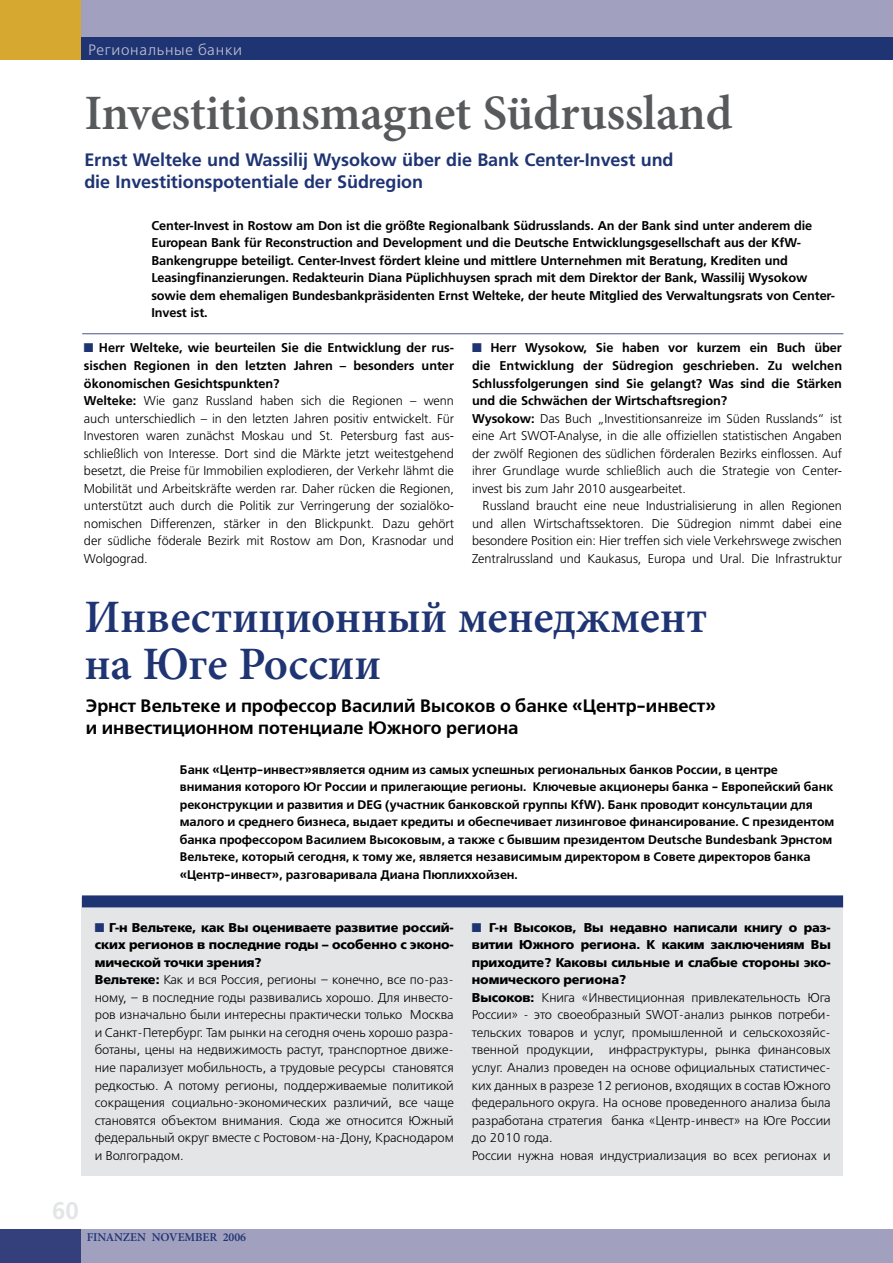
<style>
.page{position:relative;width:893px;height:1263px;background:#fff}
.page>*{position:absolute;margin:0;border:0;box-sizing:border-box;transform-origin:0 0}
.t1{font:600 49.5px "Minion Pro";letter-spacing:-.005em;color:#58595b}
.t2{font:600 46.5px/46.5px "Minion Pro";letter-spacing:-.005em;color:#1f3473}
.t3{font:700 24px "Frutiger";color:#e4e5e6}
.t4{font:700 18px/21.6px "Free Set C";letter-spacing:-.005em;color:#000}
.t5{font:700 18px/21.6px "Frutiger";letter-spacing:-.005em;color:#1f3473}
.t6{font:15px "Free Set Light C";letter-spacing:.05em;color:#c5c4d7}
.t7{font:300 12.75px/17.5px "Frutiger";letter-spacing:-.005em;color:#000}
.t8{font:12.75px/17.5px "Free Set Light C";letter-spacing:-.005em;color:#000;text-align:justify}
.t9{font:700 12.75px/17.5px "Frutiger";letter-spacing:-.01em;color:#000}
.t10{font:12.75px/17.5px "Free Set Bold C";letter-spacing:-.005em;color:#000;text-align:justify}
.t11{font:700 12.45px/17.5px "Free Set C";letter-spacing:-.005em;color:#000}
.t12{font:600 12px "Minion Pro";letter-spacing:-.005em;color:#1f3473}
.s1{color:#1f3473}
.s2{font-weight:700}
.s3{font-family:"Free Set Bold C"}
</style>
<div class="page">
<div style="left:0;top:1px;width:893px;height:59px;background:#1f3473"></div>
<div style="left:73px;top:0;width:820px;height:37px;background:#a1a0bf"></div>
<div style="left:0;top:0;width:81px;height:60px;background:#d6a82f"></div>
<div style="left:79px;top:1229px;width:814px;height:34px;background:#a1a0bf"></div>
<div style="left:0;top:1229px;width:81px;height:34px;background:#34407b"></div>
<div style="left:81px;top:897px;width:761px;height:279px;background:#e4e5e6"></div>
<hr style="left:82px;top:333px;width:761px;height:1px;background:#4c5389">
<div style="left:82px;top:895px;width:761px;height:12px;background:#1f3473"></div>
<p class="t6" style="left:88px;top:41px;width:155px">Региональные банки</p>
<h1 class="t1" style="left:84px;top:84px;width:650px">Investitionsmagnet Südrussland</h1>
<h3 class="t5" style="left:84px;top:149px;width:591px">Ernst Welteke und Wassilij Wysokow über die Bank Center-Invest und die Investitionspotentiale der Südregion</h3>
<p class="t9" style="left:151px;top:216px;width:685px">Center-Invest in Rostow am Don ist die größte Regionalbank Südrusslands. An der Bank sind unter anderem die European Bank für Reconstruction and Development und die Deutsche Entwicklungsgesellschaft aus der KfW-Bankengruppe beteiligt. Center-Invest fördert kleine und mittlere Unternehmen mit Beratung, Krediten und Leasingfinanzierungen. Redakteurin Diana Püplichhuysen sprach mit dem Direktor der Bank, Wassilij Wysokow sowie dem ehemaligen Bundesbankpräsidenten Ernst Welteke, der heute Mitglied des Verwaltungsrats von Center-Invest ist.</p>
<p class="t7" style="left:84px;top:339px;width:372px"><span class="s1">■</span> <span class="s2">Herr Welteke, wie beurteilen Sie die Entwicklung der rus&shy;sischen Regionen in den letzten Jahren – besonders unter ökonomischen Gesichtspunkten?<br>Welteke:</span> Wie ganz Russland haben sich die Regionen – wenn auch unterschiedlich – in den letzten Jahren positiv entwickelt. Für Investoren waren zunächst Moskau und St. Petersburg fast aus&shy;schließlich von Interesse. Dort sind die Märkte jetzt weitestgehend besetzt, die Preise für Immobilien explodieren, der Verkehr lähmt die Mobilität und Arbeitskräfte werden rar. Daher rücken die Regionen, unterstützt auch durch die Politik zur Verringerung der sozialöko&shy;nomischen Differenzen, stärker in den Blickpunkt. Dazu gehört der südliche föderale Bezirk mit Rostow am Don, Krasnodar und Wolgograd.</p>
<p class="t7" style="left:472px;top:339px;width:372px"><span class="s1">■</span> <span class="s2">Herr Wysokow, Sie haben vor kurzem ein Buch über die Entwicklung der Südregion geschrieben. Zu welchen Schlussfolgerungen sind Sie gelangt? Was sind die Stärken und die Schwächen der Wirtschaftsregion?<br>Wysokow:</span> Das Buch „Investitionsanreize im Süden Russlands“ ist eine Art SWOT-Analyse, in die alle offiziellen statistischen Angaben der zwölf Regionen des südlichen förderalen Bezirks einflossen. Auf ihrer Grundlage wurde schließlich auch die Strategie von Center&shy;invest bis zum Jahr 2010 ausgearbeitet.</p>
<p class="t7" style="left:472px;top:497px;width:372px;text-align:justify;text-indent:11px">Russland braucht eine neue Industrialisierung in allen Regionen und allen Wirtschaftssektoren. Die Südregion nimmt dabei eine besondere Position ein: Hier treffen sich viele Verkehrswege zwischen Zentralrussland und Kaukasus, Europa und Ural. Die Infrastruktur</p>
<h2 class="t2" style="left:84px;top:596px;width:624px">Инвестиционный менеджмент на Юге России</h2>
<h3 class="t4" style="left:86px;top:695px;width:631px">Эрнст Вельтеке и профессор Василий Высоков о банке «Центр-инвест» и инвестиционном потенциале Южного региона</h3>
<p class="t11" style="left:180px;top:761px;width:656px">Банк «Центр-инвест»является одним из самых успешных региональных банков России, в центре внимания которого Юг России и прилегающие регионы. Ключевые акционеры банка - Европейский банк реконструкции и развития и DEG (участник банковской группы KfW). Банк проводит консультации для малого и среднего бизнеса, выдает кредиты и обеспечивает лизинговое финансирование. С президентом банка профессором Василием Высоковым, а также с бывшим президентом Deutsche Bundesbank Эрнстом Вельтеке, который сегодня, к тому же, является независимым директором в Совете директоров банка «Центр-инвест», разговаривала Диана Пюплиххойзен.</p>
<p class="t10" style="left:95px;top:918px;width:360px"><span class="s1">■</span> Г-н Вельтеке, как Вы оцениваете развитие россий&shy;ских регионов в последние годы – особенно с эконо&shy;мической точки зрения?</p>
<p class="t8" style="left:95px;top:972px;width:360px"><span class="s3">Вельтеке:</span> Как и вся Россия, регионы – конечно, все по-раз&shy;ному, – в последние годы развивались хорошо. Для инвесто&shy;ров изначально были интересны практически только Москва и Санкт-Петербург. Там рынки на сегодня очень хорошо разра&shy;ботаны, цены на недвижимость растут, транспортное движе&shy;ние парализует мобильность, а трудовые ресурсы становятся редкостью. А потому регионы, поддерживаемые политикой сокращения социально-экономических различий, все чаще становятся объектом внимания. Сюда же относится Южный федеральный округ вместе с Ростовом-на-Дону, Краснодаром и Волгоградом.</p>
<h3 class="t3" style="left:52px;top:1196px;width:28px">60</h3>
<p class="t12" style="left:87px;top:1230px;width:161px">FINANZEN NOVEMBER 2006</p>
<p class="t10" style="left:472px;top:918px;width:360px"><span class="s1">■</span> Г-н Высоков, Вы недавно написали книгу о раз&shy;витии Южного региона. К каким заключениям Вы приходите? Каковы сильные и слабые стороны эко&shy;номического региона?</p>
<p class="t8" style="left:472px;top:989px;width:361px;text-align:left"><span class="s3">Высоков:</span> Книга «Инвестиционная привлекательность Юга России» - это своеобразный SWOT-анализ рынков потреби&shy;тельских товаров и услуг, промышленной и сельскохозяйс&shy;твенной продукции, инфраструктуры, рынка финансовых услуг. Анализ проведен на основе официальных статистичес&shy;ких данных в разрезе 12 регионов, входящих в состав Южного федерального округа. На основе проведенного анализа была разработана стратегия банка «Центр-инвест» на Юге России до 2010 года.<br>России нужна новая индустриализация во всех регионах и</p>
</div>
